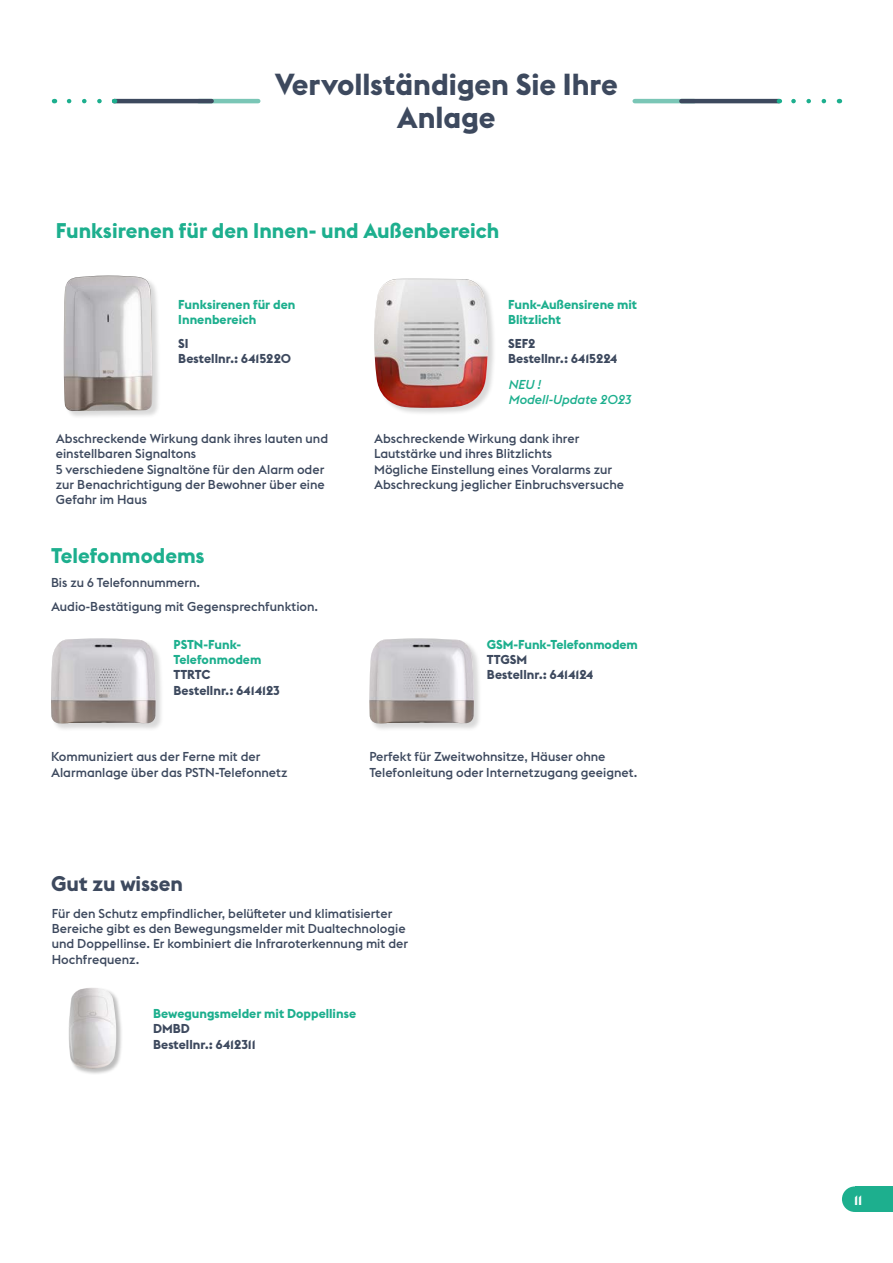
<style>
.page{position:relative;width:893px;height:1263px;background:#fff}
.page>*{position:absolute;margin:0;border:0;box-sizing:border-box;transform-origin:0 0}
.t1{font:700 30px/33px "Euclid Flex";color:#3d495e;text-align:center}
.t2{font:700 21px "Euclid Flex";color:#1daf8e}
.t3{font:700 21px "Euclid Flex";color:#3d495e}
.t4{font:700 13.5px "Euclid Flex";color:#fff}
.t5{font:500 12.75px/15.3px "Euclid Flex";color:#3d495e}
.t6{font:700 12.75px/15.3px "Euclid Flex";color:#1daf8e}
.t7{font:700 12.75px/15.3px "Euclid Flex";color:#3d495e}
.t8{font:italic 500 12.75px/15.3px "Euclid Flex";color:#1daf8e}
.s1{font-family:"Euclid Square"}
</style>
<div class="page">
<hr style="left:199px;top:99px;width:59px;height:4px;background:#7ac6b6">
<hr style="left:114px;top:99px;width:98px;height:4px;background:#3d495e">
<svg style="left:69px;top:99px;width:33px;height:4px"></svg>
<hr style="left:635px;top:99px;width:59px;height:4px;background:#7ac6b6">
<hr style="left:681px;top:99px;width:98px;height:4px;background:#3d495e">
<svg style="left:791px;top:99px;width:33px;height:4px"></svg>
<div style="left:51px;top:639px;width:113px;height:93px;background:#000;opacity:.15"></div>
<img style="left:51px;top:638px;width:105px;height:86px">
<div style="left:370px;top:639px;width:112px;height:93px;background:#000;opacity:.15"></div>
<img style="left:369px;top:638px;width:105px;height:86px">
<div style="left:64px;top:276px;width:97px;height:143px;background:#000;opacity:.15"></div>
<img style="left:64px;top:276px;width:88px;height:135px">
<div style="left:374px;top:279px;width:122px;height:137px;background:#000;opacity:.15"></div>
<img style="left:374px;top:279px;width:114px;height:129px">
<div style="left:69px;top:987px;width:54px;height:88px;background:#000;opacity:.26"></div>
<img style="left:68px;top:987px;width:48px;height:81px">
<div style="left:855px;top:1186px;width:38px;height:26px;background:#1daf8e"></div>
<div style="left:842px;top:1186px;width:25px;height:26px;background:#1daf8e;border-radius:50%"></div>
<h1 class="t1" style="left:275px;top:68px;width:344px">Vervollständigen Sie Ihre<br>Anlage</h1>
<h2 class="t2" style="left:56px;top:218px;width:445px">Funksirenen für den Innen- und Au<span class="s1">ß</span>enbereich</h2>
<p class="t6" style="left:178px;top:297px;width:119px">Funksirenen für den<br>Innenbereich</p>
<p class="t7" style="left:178px;top:336px;width:114px">SI<br>Bestellnr.: 6415220</p>
<p class="t6" style="left:508px;top:297px;width:131px">Funk-Au<span class="s1">ß</span>ensirene mit<br>Blitzlicht</p>
<p class="t7" style="left:508px;top:336px;width:111px">SEF2<br>Bestellnr.: 6415224</p>
<p class="t8" style="left:508px;top:377px;width:124px">NEU !<br>Modell-Update 2023</p>
<p class="t5" style="left:56px;top:431px;width:274px">Abschreckende Wirkung dank ihres lauten und einstellbaren Signaltons<br>5 verschiedene Signaltöne für den Alarm oder zur Benachrichtigung der Bewohner über eine Gefahr im Haus</p>
<h2 class="t2" style="left:51px;top:543px;width:155px">Telefonmodems</h2>
<p class="t5" style="left:51px;top:570px;width:269px;line-height:23.9px">Bis zu 6 Telefonnummern.<br>Audio-Bestätigung mit Gegensprechfunktion.</p>
<p class="t6" style="left:174px;top:637px;width:89px">PSTN-Funk-<br>Telefonmodem</p>
<p class="t7" style="left:174px;top:667px;width:108px">TTRTC<br>Bestellnr.: 6414123</p>
<p class="t5" style="left:51px;top:749px;width:238px">Kommuniziert aus der Ferne mit der<br>Alarmanlage über das PSTN-Telefonnetz</p>
<p class="t5" style="left:374px;top:431px;width:252px">Abschreckende Wirkung dank ihrer Lautstärke und ihres Blitzlichts<br>Mögliche Einstellung eines Voralarms zur Abschreckung jeglicher Einbruchsversuche</p>
<p class="t6" style="left:487px;top:637px;width:152px">GSM-Funk-Telefonmodem</p>
<p class="t7" style="left:487px;top:652px;width:108px">TTGSM<br>Bestellnr.: 6414124</p>
<p class="t5" style="left:369px;top:749px;width:270px">Perfekt für Zweitwohnsitze, Häuser ohne<br>Telefonleitung oder Internetzugang geeignet.</p>
<h2 class="t3" style="left:51px;top:872px;width:133px">Gut zu wissen</h2>
<p class="t5" style="left:52px;top:906px;width:358px">Für den Schutz empfindlicher, belüfteter und klimatisierter Bereiche gibt es den Bewegungsmelder mit Dualtechnologie und Doppellinse. Er kombiniert die Infraroterkennung mit der Hochfrequenz.</p>
<p class="t6" style="left:153px;top:1006px;width:205px">Bewegungsmelder mit Doppellinse</p>
<p class="t7" style="left:153px;top:1021px;width:104px">DMBD<br>Bestellnr.: 6412311</p>
<p class="t4" style="left:854px;top:1192px;width:10px">11</p>
</div>
